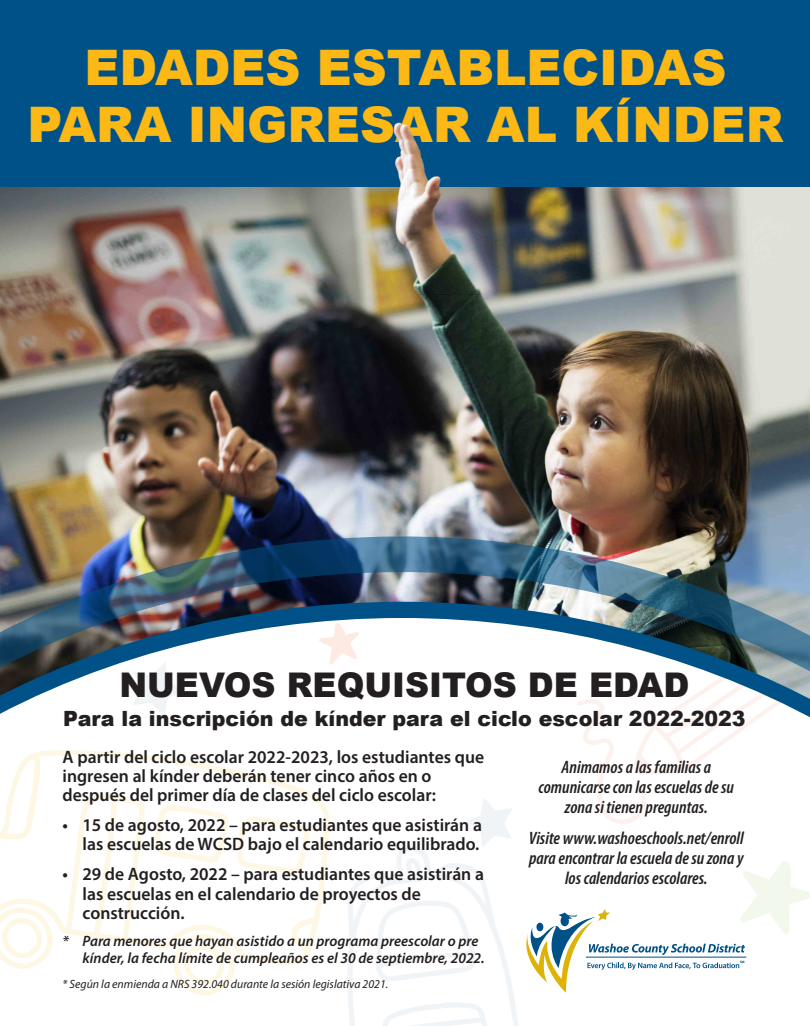
<style>
.page{position:relative;width:810px;height:1026px;background:#fff}
.page>*{position:absolute;margin:0;border:0;box-sizing:border-box;transform-origin:0 0}
.t1{font:900 49px/57px "Arial";color:#fcb814;text-align:center}
.t2{font:900 34px "Arial";color:#231f20}
.t3{font:900 21px "Arial";color:#231f20}
.t4{font:600 18px/19px "Myriad Pro";color:#231f20}
.t5{font:italic 600 condensed 18px/20px "Myriad Pro";color:#231f20;text-align:center}
.t6{font:italic 600 15px/17px "Myriad Pro";color:#231f20}
.t7{font:italic 12px "Myriad Pro";color:#231f20}
.t8{font:700 3.3px "Myriad Pro";color:#005187}
</style>
<div class="page">
<img style="left:0;top:187px;width:810px;height:349px">
<img style="left:0;top:536px;width:810px;height:164px">
<div style="left:0;top:0;width:810px;height:187px;background:#005187"></div>
<svg style="left:12px;top:966px;width:22px;height:3px"></svg>
<svg style="left:0;top:750px;width:65px;height:216px"></svg>
<svg style="left:65px;top:623px;width:745px;height:403px"></svg>
<h1 class="t1" style="left:28px;top:37px;width:757px">EDADES ESTABLECIDAS<br>PARA INGRESAR AL KÍNDER</h1>
<h2 class="t2" style="left:119px;top:661px;width:572px">NUEVOS REQUISITOS DE EDAD</h2>
<p class="t3" style="left:63px;top:704px;width:684px">Para la inscripción de kínder para el ciclo escolar 2022-2023</p>
<p class="t4" style="left:63px;top:747px;width:423px">A partir del ciclo escolar 2022-2023, los estudiantes que ingresen al kínder deberán tener cinco años en o después del primer día de clases del ciclo escolar:</p>
<p class="t4" style="left:63px;top:815px;width:421px;text-align:right">• 15 de agosto, 2022 – para estudiantes que asistirán a las escuelas de WCSD bajo el calendario equilibrado.</p>
<p class="t4" style="left:83px;top:864px;width:403px;text-indent:-20px">• 29 de Agosto, 2022 – para estudiantes que asistirán a las escuelas en el calendario de proyectos de construcción.</p>
<p class="t6" style="left:83px;top:933px;width:404px;text-indent:-20px">* Para menores que hayan asistido a un programa preescolar o pre kínder, la fecha límite de cumpleaños es el 30 de septiembre, 2022.</p>
<p class="t7" style="left:63px;top:977px;width:327px">* Según la enmienda a NRS 392.040 durante la sesión legislativa 2021.</p>
<p class="t5" style="left:539px;top:758px;width:197px">Animamos a las familias a comunicarse con las escuelas de su zona si tienen preguntas.</p>
<p class="t5" style="left:529px;top:829px;width:216px">Visite www.washoeschools.net/enroll para encontrar la escuela de su zona y los calendarios escolares.</p>
<p class="t8" style="left:740px;top:960px;width:6px">SM</p>
</div>
